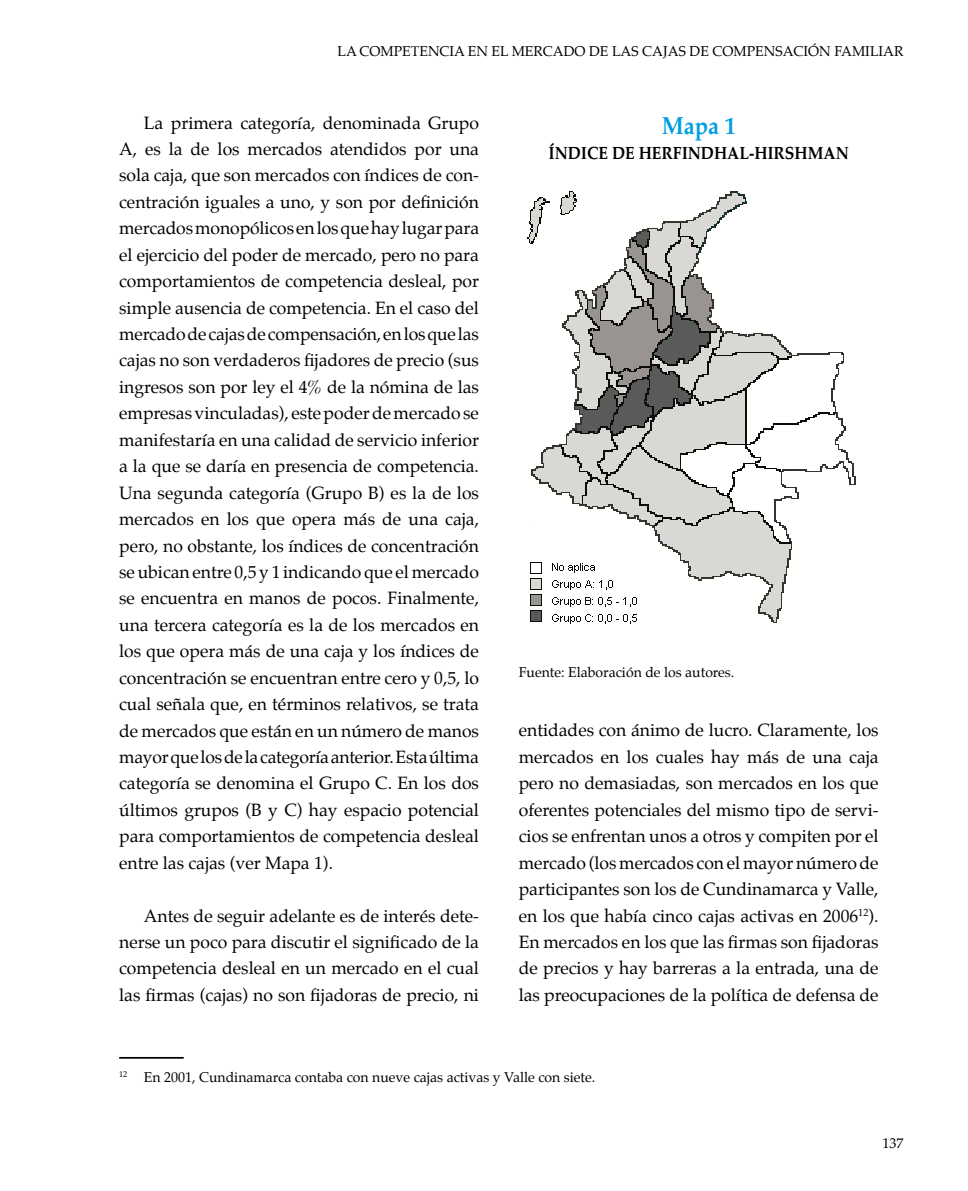
<style>
.page{position:relative;width:968px;height:1191px;background:#fff}
.page>*{position:absolute;margin:0;border:0;box-sizing:border-box;transform-origin:0 0}
.t1{font:700 24.5px "Palatino";color:#009ee0;scale:.9 1}
.t2{font:17.5px/26.4px "Palatino";color:#000;text-align:justify}
.t3{font:700 17.5px "Palatino";color:#000;scale:.9 1}
.t4{font:14px "Palatino";color:#000}
</style>
<div class="page">
<img style="left:527px;top:191px;width:329px;height:433px">
<hr style="left:119px;top:1057px;width:65px;height:1px;background:#000">
<div style="left:522px;top:525px;width:111px;height:29px;background:#fff"></div>
<p class="t4" style="left:337px;top:40px;width:567px">LA COMPETENCIA EN EL MERCADO DE LAS CAJAS DE COMPENSACIÓN FAMILIAR</p>
<p class="t2" style="left:119px;top:109px;width:361px;text-indent:25px">La primera categoría, denominada Grupo A, es la de los mercados atendidos por una sola caja, que son mercados con índices de con&shy;centración iguales a uno, y son por definición mercados monopólicos en los que hay lugar para el ejercicio del poder de mercado, pero no para comportamientos de competencia desleal, por simple ausencia de competencia. En el caso del mercado de cajas de compensación, en los que las cajas no son verdaderos fijadores de precio (sus ingresos son por ley el 4% de la nómina de las empresas vinculadas), este poder de mercado se manifestaría en una calidad de servicio inferior a la que se daría en presencia de competencia.<br>Una segunda categoría (Grupo B) es la de los mercados en los que opera más de una caja, pero, no obstante, los índices de concentración se ubican entre 0,5 y 1 indicando que el mercado se encuentra en manos de pocos. Finalmente, una tercera categoría es la de los mercados en los que opera más de una caja y los índices de concentración se encuentran entre cero y 0,5, lo cual señala que, en términos relativos, se trata de mercados que están en un número de manos mayor que los de la categoría anterior. Esta última categoría se denomina el Grupo C. En los dos últimos grupos (B y C) hay espacio potencial para comportamientos de competencia desleal entre las cajas (ver Mapa 1).</p>
<p class="t2" style="left:119px;top:902px;width:361px;text-indent:25px">Antes de seguir adelante es de interés dete&shy;nerse un poco para discutir el significado de la competencia desleal en un mercado en el cual las firmas (cajas) no son fijadoras de precio, ni</p>
<p class="t1" style="left:661px;top:105px;width:84px">Mapa 1</p>
<p class="t3" style="left:548px;top:138px;width:335px">ÍNDICE DE HERFINDHAL-HIRSHMAN</p>
<p class="t4" style="left:518px;top:660px;width:217px">Fuente: Elaboración de los autores.</p>
<p class="t2" style="left:518px;top:717px;width:361px">entidades con ánimo de lucro. Claramente, los mercados en los cuales hay más de una caja pero no demasiadas, son mercados en los que oferentes potenciales del mismo tipo de servi&shy;cios se enfrentan unos a otros y compiten por el mercado (los mercados con el mayor número de participantes son los de Cundinamarca y Valle, en los que había cinco cajas activas en 2006<sup>12</sup>).<br>En mercados en los que las firmas son fijadoras de precios y hay barreras a la entrada, una de las preocupaciones de la política de defensa de</p>
<p class="t4" style="left:119px;top:1065px;width:477px"><sup>12</sup> En 2001, Cundinamarca contaba con nueve cajas activas y Valle con siete.</p>
<p class="t4" style="left:882px;top:1131px;width:22px">137</p>
</div>
